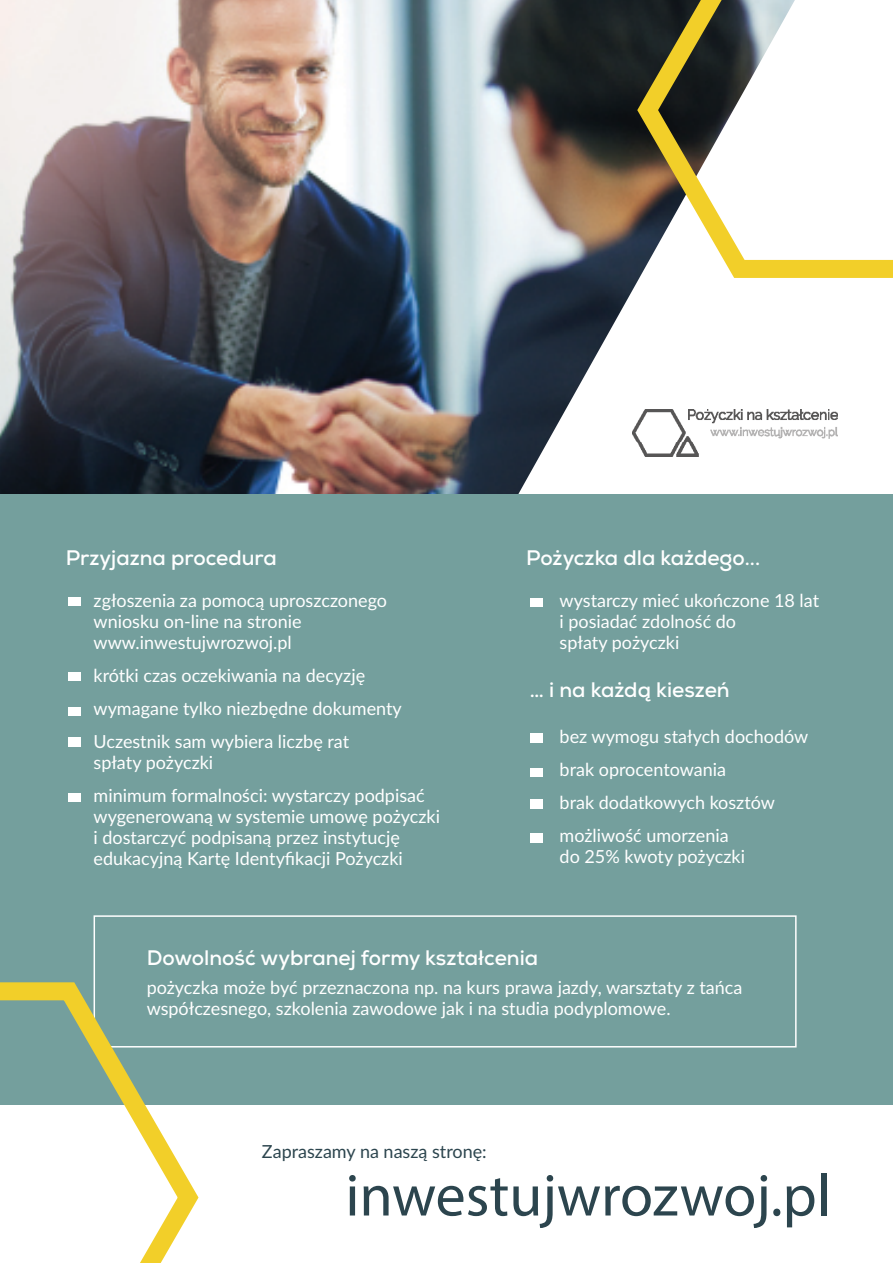
<style>
.page{position:relative;width:893px;height:1263px;background:#fff}
.page>*{position:absolute;margin:0;border:0;box-sizing:border-box;transform-origin:0 0}
.t1{font:60px "Myriad Pro";color:#2c454e}
.t2{font:700 21px "Nexa";color:#fff}
.t3{font:18px/21px "Lato";color:#fff}
.t4{font:18px "Lato";color:#2c454e}
</style>
<div class="page">
<img style="left:0;top:0;width:88px;height:494px">
<img style="left:88px;top:0;width:750px;height:494px">
<div style="left:0;top:494px;width:893px;height:611px;background:#749f9d"></div>
<svg style="left:627px;top:0;width:266px;height:287px"></svg>
<div style="left:94px;top:915px;width:703px;height:132px;border:2px solid #fff"></div>
<img style="left:632px;top:409px;width:205px;height:47px">
<svg style="left:69px;top:598px;width:11px;height:8px"></svg>
<svg style="left:531px;top:734px;width:11px;height:8px"></svg>
<svg style="left:69px;top:672px;width:11px;height:8px"></svg>
<svg style="left:69px;top:707px;width:11px;height:8px"></svg>
<svg style="left:69px;top:738px;width:11px;height:8px"></svg>
<svg style="left:69px;top:793px;width:11px;height:8px"></svg>
<svg style="left:531px;top:768px;width:11px;height:8px"></svg>
<svg style="left:531px;top:800px;width:11px;height:8px"></svg>
<svg style="left:531px;top:834px;width:11px;height:8px"></svg>
<svg style="left:0;top:967px;width:209px;height:296px"></svg>
<svg style="left:531px;top:598px;width:11px;height:9px"></svg>
<p class="t2" style="left:66px;top:545px;width:213px">Przyjazna procedura</p>
<p class="t2" style="left:526px;top:545px;width:235px">Pożyczka dla każdego...</p>
<p class="t3" style="left:94px;top:589px;width:295px">zgłoszenia za pomocą uproszczonego wniosku on-line na stronie www.inwestujwrozwoj.pl</p>
<p class="t3" style="left:94px;top:658px;width:310px;line-height:33px">krótki czas oczekiwania na decyzję wymagane tylko niezbędne dokumenty<br>Uczestnik sam wybiera liczbę rat</p>
<p class="t3" style="left:94px;top:745px;width:333px;line-height:33px">spłaty pożyczki<br>minimum formalności: wystarczy podpisać</p>
<p class="t3" style="left:94px;top:805px;width:348px">wygenerowaną w systemie umowę pożyczki i dostarczyć podpisaną przez instytucję edukacyjną Kartę Identyfikacji Pożyczki</p>
<p class="t3" style="left:560px;top:589px;width:261px">wystarczy mieć ukończone 18 lat i posiadać zdolność do<br>spłaty pożyczki</p>
<p class="t2" style="left:530px;top:676px;width:201px">… i na każdą kieszeń</p>
<p class="t3" style="left:560px;top:719px;width:250px;line-height:33px">bez wymogu stałych dochodów brak oprocentowania<br>brak dodatkowych kosztów możliwość umorzenia</p>
<p class="t3" style="left:560px;top:845px;width:187px">do 25% kwoty pożyczki</p>
<p class="t2" style="left:147px;top:944px;width:393px">Dowolność wybranej formy kształcenia</p>
<p class="t3" style="left:147px;top:976px;width:597px">pożyczka może być przeznaczona np. na kurs prawa jazdy, warsztaty z tańca współczesnego, szkolenia zawodowe jak i na studia podyplomowe.</p>
<p class="t4" style="left:262px;top:1139px;width:226px">Zapraszamy na naszą stronę:</p>
<h1 class="t1" style="left:345px;top:1158px;width:487px">inwestujwrozwoj.pl</h1>
</div>
